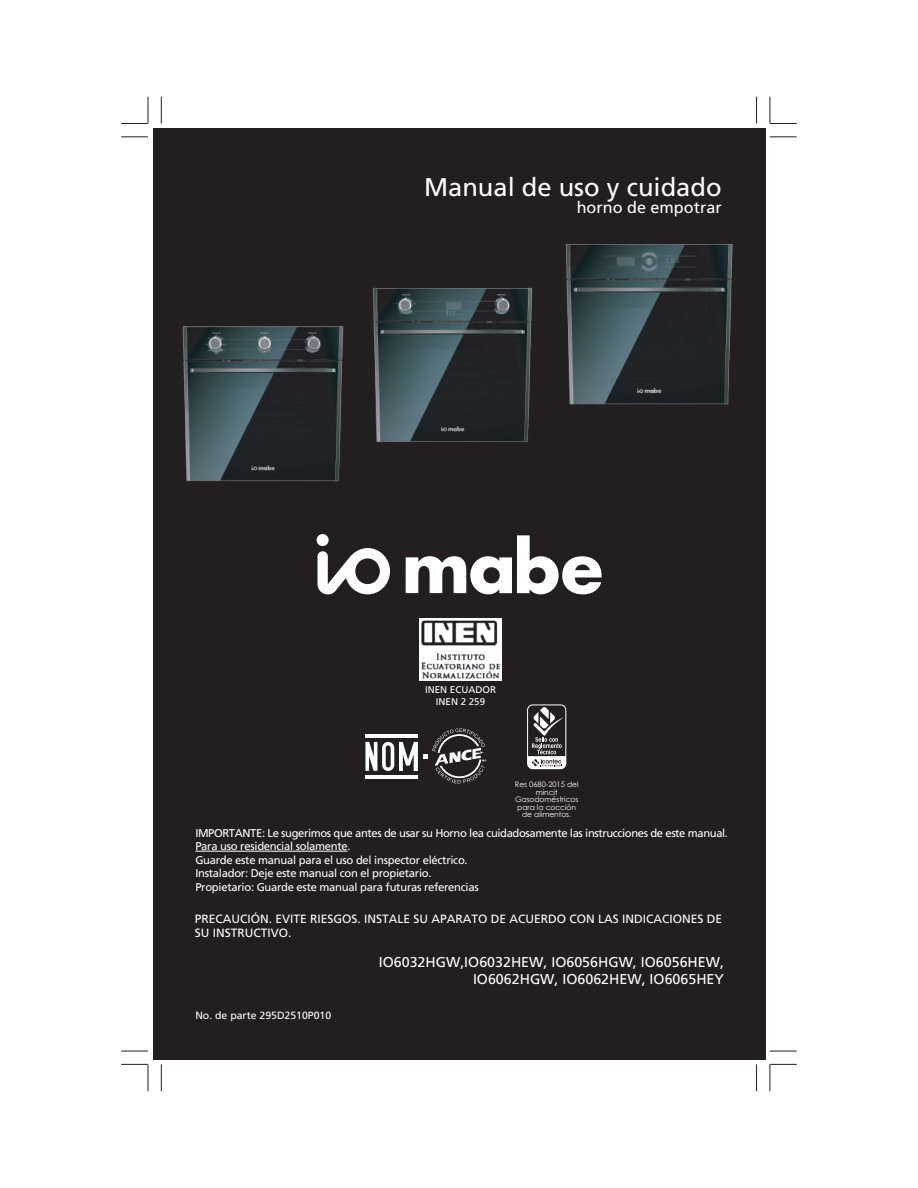
<style>
.page{position:relative;width:918px;height:1188px;background:#fff}
.page>*{position:absolute;margin:0;border:0;box-sizing:border-box;transform-origin:0 0}
.t1{font:25.5px "Frutiger LT Std";color:#fff}
.t2{font:16.2px "Frutiger LT Std";color:#fff}
.t3{font:14.25px/17.1px "Frutiger LT Std";color:#fff;text-align:right}
.t4{font:12px/14.4px "Frutiger LT Std";color:#fff}
.t5{font:11.25px/13.5px "Frutiger";letter-spacing:-.025em;color:#fff}
.t6{font:10.5px "Frutiger LT Std";color:#fff}
.t7{font:9.75px/11.7px "Frutiger LT Std";color:#fff;text-align:center}
.t8{font:7.5px/7.5px "Century Gothic";color:#fff;text-align:center}
</style>
<div class="page">
<svg style="left:770px;top:136px;width:27px;height:2px"></svg>
<svg style="left:770px;top:1051px;width:27px;height:1px"></svg>
<svg style="left:121px;top:136px;width:27px;height:2px"></svg>
<svg style="left:121px;top:1051px;width:27px;height:1px"></svg>
<svg style="left:756px;top:97px;width:1px;height:27px"></svg>
<svg style="left:769px;top:97px;width:28px;height:27px"></svg>
<svg style="left:756px;top:1064px;width:1px;height:27px"></svg>
<svg style="left:769px;top:1064px;width:28px;height:27px"></svg>
<svg style="left:161px;top:97px;width:1px;height:27px"></svg>
<svg style="left:121px;top:97px;width:28px;height:27px"></svg>
<svg style="left:161px;top:1064px;width:1px;height:27px"></svg>
<svg style="left:121px;top:1064px;width:28px;height:27px"></svg>
<div style="left:153px;top:128px;width:612px;height:932px;background:#231f20"></div>
<svg style="left:317px;top:534px;width:73px;height:60px"></svg>
<svg style="left:406px;top:535px;width:196px;height:59px"></svg>
<hr style="left:366px;top:734px;width:52px;height:3px;background:#fff">
<hr style="left:366px;top:775px;width:52px;height:3px;background:#fff">
<svg style="left:365px;top:742px;width:53px;height:29px"></svg>
<svg style="left:424px;top:728px;width:62px;height:55px"></svg>
<img style="left:419px;top:618px;width:83px;height:62px">
<svg style="left:527px;top:704px;width:39px;height:65px"></svg>
<hr style="left:195px;top:851px;width:153px;height:1px;background:#fff">
<img style="left:182px;top:326px;width:162px;height:155px">
<img style="left:372px;top:287px;width:160px;height:156px">
<img style="left:565px;top:244px;width:168px;height:161px">
<h1 class="t1" style="left:424px;top:172px;width:299px">Manual de uso y cuidado</h1>
<h2 class="t2" style="left:577px;top:198px;width:146px">horno de empotrar</h2>
<p class="t7" style="left:425px;top:684px;width:72px">INEN ECUADOR<br>INEN 2 259</p>
<p class="t8" style="left:515px;top:781px;width:65px">Res 0680-2015 del mincit<br>Gasodoméstricos para la cocción de alimentos.</p>
<p class="t5" style="left:195px;top:826px;width:534px">IMPORTANTE: Le sugerimos que antes de usar su Horno lea cuidadosamente las instrucciones de este manual.<br>Para uso residencial solamente.<br>Guarde este manual para el uso del inspector eléctrico.<br>Instalador: Deje este manual con el propietario.<br>Propietario: Guarde este manual para futuras referencias</p>
<p class="t4" style="left:195px;top:912px;width:529px">PRECAUCIÓN. EVITE RIESGOS. INSTALE SU APARATO DE ACUERDO CON LAS INDICACIONES DE<br>SU INSTRUCTIVO.</p>
<p class="t6" style="left:195px;top:1009px;width:137px">No. de parte 295D2510P010</p>
<p class="t3" style="left:379px;top:954px;width:347px">IO6032HGW,IO6032HEW, IO6056HGW, IO6056HEW,<br>IO6062HGW, IO6062HEW, IO6065HEY</p>
</div>
